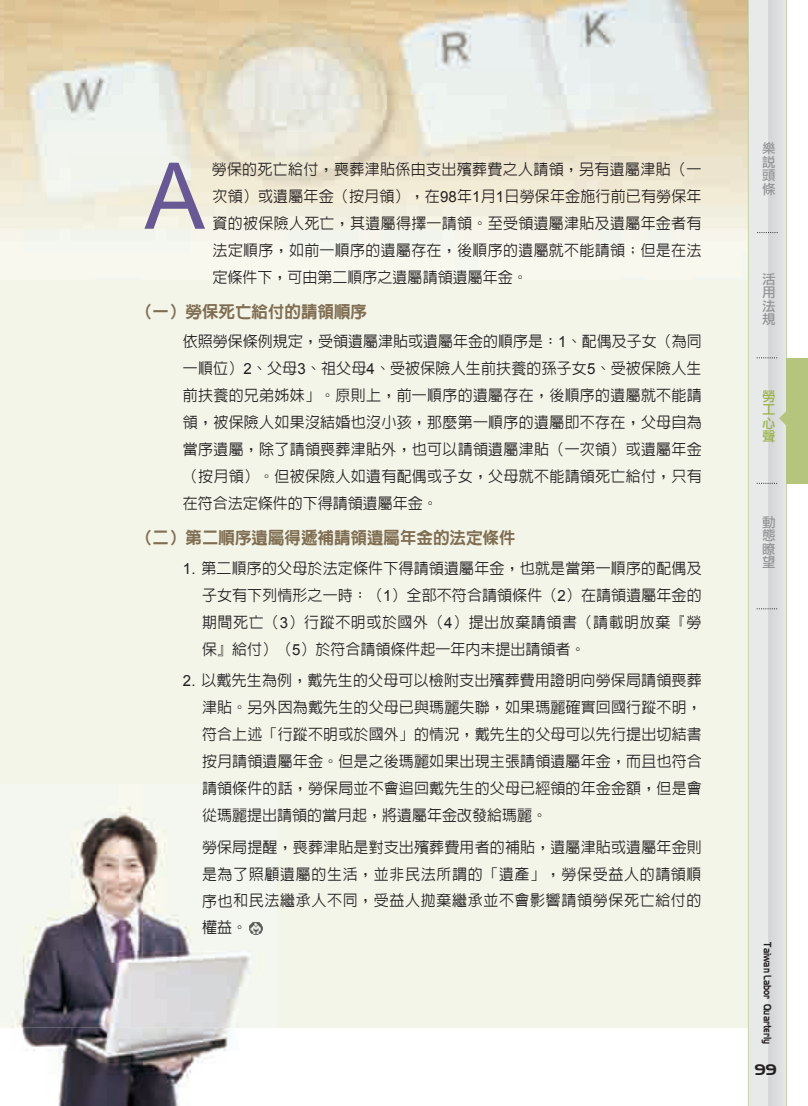
<style>
.page{position:relative;width:808px;height:1106px;background:#fff}
.page>*{position:absolute;margin:0;border:0;box-sizing:border-box;transform-origin:0 0}
.t1{font:92.25px "Arial";color:#685894}
.t2{font:800 16.8px "Lin Gothic";color:#806e52}
.t3{font:500 15.3px/27px "Lin Gothic";letter-spacing:.02em;color:#231f20;text-align:justify}
.t4{font:15px "Aero";color:#231f20}
.t5{font:13.5px/13.5px "Li Hei Pro";color:#939598;text-align:justify}
.t6{font:13.5px/13.5px "Li Hei Pro";color:#9ab34c;text-align:justify}
.t7{font:10.5px "Aero";color:#231f20;scale:.8 1}
.s1{font-family:"Arial";font-weight:400}
</style>
<div class="page">
<div style="left:0;top:109px;width:762px;height:918px;background:#f3f5e9"></div>
<img style="left:0;top:807px;width:277px;height:299px">
<img style="left:0;top:0;width:748px;height:229px">
<img style="left:247px;top:921px;width:17px;height:14px">
<div style="left:748px;top:0;width:38px;height:1106px;background:linear-gradient(to right,#e9eaea,#dbdddd)"></div>
<hr style="left:786px;top:0;width:1px;height:1106px;background:#9ab34c">
<hr style="left:748px;top:0;width:1px;height:1106px;background:#9ab34c">
<svg style="left:757px;top:232px;width:21px;height:1px"></svg>
<svg style="left:756px;top:357px;width:21px;height:1px"></svg>
<svg style="left:756px;top:483px;width:21px;height:1px"></svg>
<svg style="left:756px;top:608px;width:21px;height:1px"></svg>
<div style="left:786px;top:358px;width:22px;height:125px;background:#b6c57d"></div>
<svg style="left:779px;top:411px;width:7px;height:15px"></svg>
<h1 class="t1" style="left:145px;top:136px;width:62px">A</h1>
<p class="t3" style="left:212px;top:155px;width:491px">勞保的死亡給付，喪葬津貼係由支出殯葬費之人請領，另有遺屬津貼（一次領）或遺屬年金（按月領），在<span class="s1">98</span>年<span class="s1">1</span>月<span class="s1">1</span>日勞保年金施行前已有勞保年資的被保險人死亡，其遺屬得擇一請領。至受領遺屬津貼及遺屬年金者有法定順序，如前一順序的遺屬存在，後順序的遺屬就不能請領；但是在法定條件下，可由第二順序之遺屬請領遺屬年金。</p>
<p class="t2" style="left:136px;top:303px;width:232px">（一）勞保死亡給付的請領順序</p>
<p class="t3" style="left:183px;top:328px;width:520px">依照勞保條例規定，受領遺屬津貼或遺屬年金的順序是：<span class="s1">1</span>、配偶及子女（為同一順位）<span class="s1">2</span>、父母<span class="s1">3</span>、祖父母<span class="s1">4</span>、受被保險人生前扶養的孫子女<span class="s1">5</span>、受被保險人生前扶養的兄弟姊妹」。原則上，前一順序的遺屬存在，後順序的遺屬就不能請領，被保險人如果沒結婚也沒小孩，那麼第一順序的遺屬即不存在，父母自為當序遺屬，除了請領喪葬津貼外，也可以請領遺屬津貼（一次領）或遺屬年金（按月領）。但被保險人如遺有配偶或子女，父母就不能請領死亡給付，只有在符合法定條件的下得請領遺屬年金。</p>
<p class="t2" style="left:136px;top:529px;width:381px">（二）第二順序遺屬得遞補請領遺屬年金的法定條件</p>
<p class="t3" style="left:202px;top:554px;width:501px;text-indent:-19px"><span class="s1">1.</span> 第二順序的父母於法定條件下得請領遺屬年金，也就是當第一順序的配偶及子女有下列情形之一時：（<span class="s1">1</span>）全部不符合請領條件（<span class="s1">2</span>）在請領遺屬年金的期間死亡（<span class="s1">3</span>）行蹤不明或於國外（<span class="s1">4</span>）提出放棄請領書（請載明放棄『勞保』給付）（<span class="s1">5</span>）於符合請領條件起一年內未提出請領者。</p>
<p class="t3" style="left:202px;top:667px;width:501px;text-indent:-19px"><span class="s1">2.</span> 以戴先生為例，戴先生的父母可以檢附支出殯葬費用證明向勞保局請領喪葬津貼。另外因為戴先生的父母已與瑪麗失聯，如果瑪麗確實回國行蹤不明，符合上述「行蹤不明或於國外」的情況，戴先生的父母可以先行提出切結書按月請領遺屬年金。但是之後瑪麗如果出現主張請領遺屬年金，而且也符合請領條件的話，勞保局並不會追回戴先生的父母已經領的年金金額，但是會從瑪麗提出請領的當月起，將遺屬年金改發給瑪麗。</p>
<p class="t3" style="left:202px;top:833px;width:501px">勞保局提醒，喪葬津貼是對支出殯葬費用者的補貼，遺屬津貼或遺屬年金則是為了照顧遺屬的生活，並非民法所謂的「遺產」，勞保受益人的請領順序也和民法繼承人不同，受益人拋棄繼承並不會影響請領勞保死亡給付的權益。</p>
<p class="t5" style="left:762px;top:142px;width:15px">樂說頭條</p>
<p class="t5" style="left:762px;top:272px;width:14px">活用法規</p>
<p class="t6" style="left:762px;top:389px;width:14px">勞工心聲</p>
<p class="t5" style="left:762px;top:515px;width:15px">動態瞭望</p>
<p class="t7" style="left:774px;top:942px;width:128px;rotate:90deg">Taiwan Labor Quarterly</p>
<p class="t4" style="left:755px;top:1060px;width:23px">99</p>
</div>
